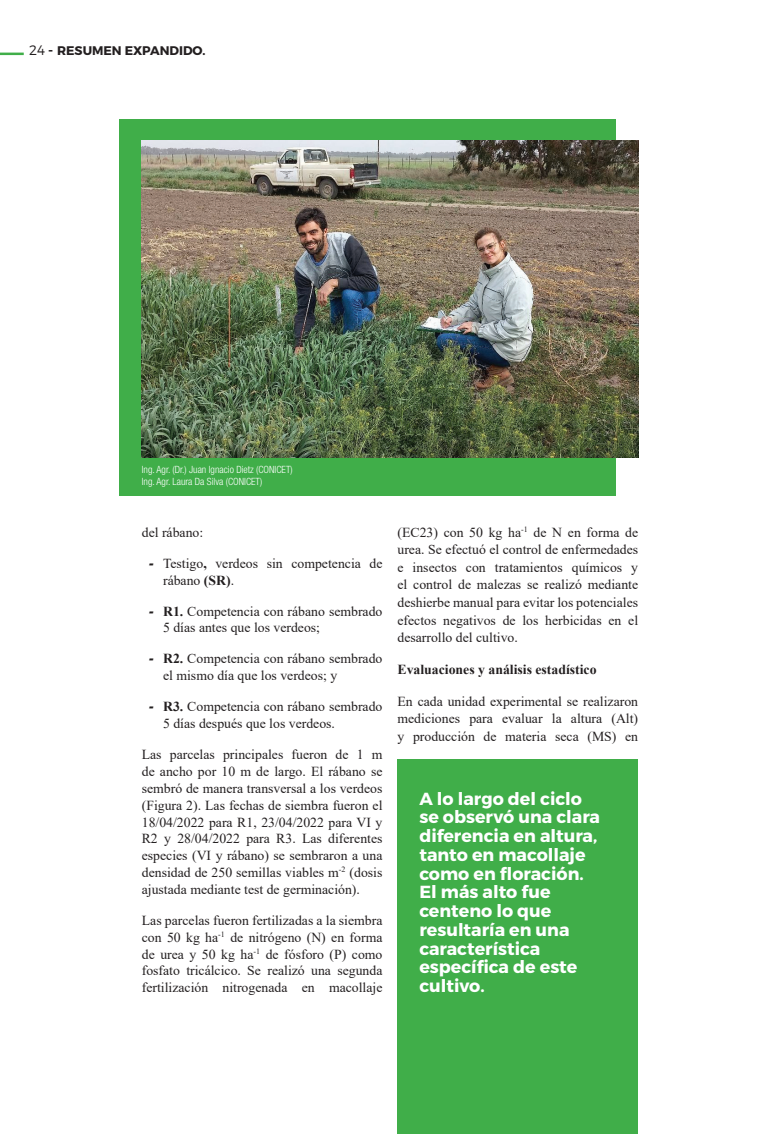
<style>
.page{position:relative;width:780px;height:1134px;background:#fff}
.page>*{position:absolute;margin:0;border:0;box-sizing:border-box;transform-origin:0 0}
.t1{font:700 17.5px/18.8px "Montserrat";color:#fff}
.t2{font:13.75px/16.9px "Times New Roman";color:#231f20}
.t3{font:700 13.75px "Times New Roman";color:#231f20}
.t4{font:700 12.5px "Montserrat";color:#231f20}
.t5{font:300 condensed 10px/12px "Helvetica Neue LT Std";color:#fff}
.s1{font-weight:300;font-size:13.75px}
.s2{font-size:13.75px}
.s3{font-family:"Arial";font-weight:700;font-style:italic}
.s4{font-weight:700}
</style>
<div class="page">
<div style="left:119px;top:119px;width:496px;height:376px;background:#40ae49"></div>
<img style="left:142px;top:141px;width:496px;height:316px">
<div style="left:397px;top:760px;width:241px;height:374px;background:#40ae49"></div>
<hr style="left:0;top:53px;width:24px;height:2px;background:#40ae49">
<p class="t4" style="left:29px;top:43px;width:178px"><span class="s1">24</span> <span class="s2">-</span> RESUMEN EXPANDIDO.</p>
<p class="t5" style="left:142px;top:463px;width:152px">Ing. Agr. (Dr.) Juan Ignacio Dietz (CONICET)<br>Ing. Agr. Laura Da Silva (CONICET)</p>
<p class="t2" style="left:142px;top:523px;width:63px">del rábano:</p>
<p class="t2" style="left:163px;top:554px;width:221px;text-indent:-14px"><span class="s3">-</span> Testigo<span class="s4">,</span> verdeos sin competencia de rábano <span class="s4">(SR)</span>.</p>
<p class="t2" style="left:163px;top:602px;width:221px;text-indent:-14px"><span class="s3">-</span> <span class="s4">R1.</span> Competencia con rábano sembrado<br>5 días antes que los verdeos;</p>
<p class="t2" style="left:163px;top:650px;width:221px;text-indent:-14px"><span class="s3">-</span> <span class="s4">R2.</span> Competencia con rábano sembrado el mismo día que los verdeos; y</p>
<p class="t2" style="left:163px;top:698px;width:221px;text-indent:-14px"><span class="s3">-</span> <span class="s4">R3.</span> Competencia con rábano sembrado<br>5 días después que los verdeos.</p>
<p class="t2" style="left:142px;top:746px;width:242px;text-align:justify">Las parcelas principales fueron de 1 m de ancho por 10 m de largo. El rábano se sembró de manera transversal a los verdeos (Figura 2). Las fechas de siembra fueron el 18/04/2022 para R1, 23/04/2022 para VI y R2 y 28/04/2022 para R3. Las diferentes especies (VI y rábano) se sembraron a una densidad de 250 semillas viables m<sup>-2</sup> (dosis ajustada mediante test de germinación).</p>
<p class="t2" style="left:142px;top:911px;width:242px;text-align:justify">Las parcelas fueron fertilizadas a la siembra con 50 kg ha<sup>-1</sup> de nitrógeno (N) en forma de urea y 50 kg ha<sup>-1</sup> de fósforo (P) como fosfato tricálcico. Se realizó una segunda fertilización nitrogenada en macollaje</p>
<p class="t2" style="left:397px;top:523px;width:242px;line-height:17.6px;text-align:justify">(EC23) con 50 kg ha<sup>-1</sup> de N en forma de urea. Se efectuó el control de enfermedades e insectos con tratamientos químicos y el control de malezas se realizó mediante deshierbe manual para evitar los potenciales efectos negativos de los herbicidas en el desarrollo del cultivo.</p>
<p class="t3" style="left:397px;top:659px;width:201px">Evaluaciones y análisis estadístico</p>
<p class="t2" style="left:397px;top:692px;width:242px;line-height:17.6px;text-align:justify">En cada unidad experimental se realizaron mediciones para evaluar la altura (Alt) y producción de materia seca (MS) en</p>
<p class="t1" style="left:419px;top:789px;width:182px">A lo largo del ciclo se observó una clara diferencia en altura, tanto en macollaje como en floración.<br>El más alto fue centeno lo que resultaría en una característica específica de este cultivo.</p>
</div>
